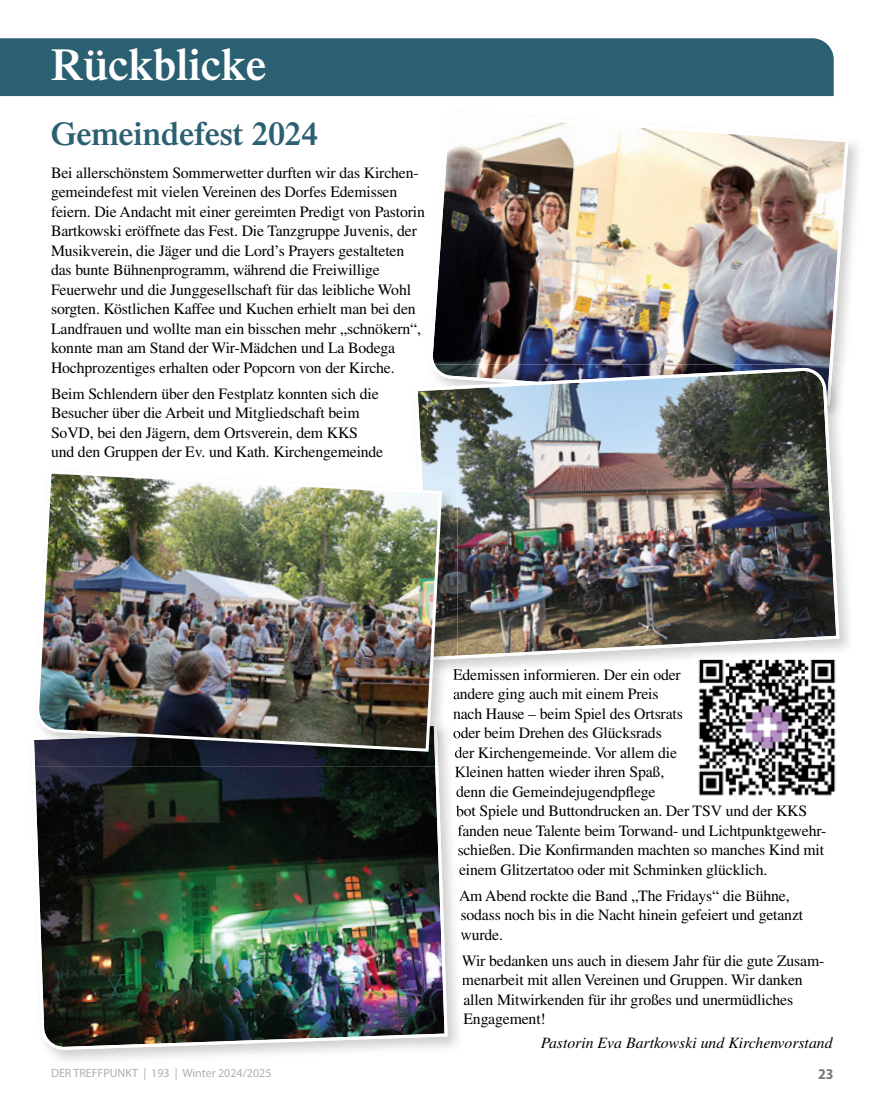
<style>
.page{position:relative;width:872px;height:1106px;background:#fff}
.page>*{position:absolute;margin:0;border:0;box-sizing:border-box;transform-origin:0 0}
.t1{font:600 45px "Times LT Std";color:#fff}
.t2{font:600 33px "Times LT Std";color:#2b5f72}
.t3{font:15.75px/19.5px "Times LT Std";letter-spacing:-.01em;color:#000}
.t4{font:italic 15.75px "Times LT Std";color:#000}
.t5{font:700 semi-condensed 15px "Myriad Pro";color:#7c7975}
.t6{font:12px "Myriad Pro";color:#b0afab}
</style>
<div class="page">
<img style="left:698px;top:675px;width:138px;height:121px">
<div style="left:0;top:38px;width:833px;height:58px;background:#2b5f72"></div>
<img style="left:433px;top:112px;width:415px;height:252px">
<img style="left:806px;top:451px;width:43px;height:224px">
<img style="left:457px;top:660px;width:349px;height:15px">
<img style="left:434px;top:364px;width:396px;height:3px">
<img style="left:457px;top:669px;width:224px;height:6px">
<img style="left:417px;top:367px;width:422px;height:293px">
<img style="left:447px;top:738px;width:15px;height:310px">
<img style="left:457px;top:747px;width:5px;height:14px">
<img style="left:455px;top:766px;width:7px;height:14px">
<img style="left:456px;top:786px;width:6px;height:14px">
<img style="left:456px;top:805px;width:6px;height:14px">
<img style="left:458px;top:825px;width:4px;height:14px">
<svg style="left:458px;top:844px;width:4px;height:11px"></svg>
<img style="left:459px;top:864px;width:3px;height:14px">
<img style="left:459px;top:890px;width:3px;height:14px">
<svg style="left:461px;top:909px;width:1px;height:30px"></svg>
<img style="left:31px;top:758px;width:416px;height:292px">
<img style="left:419px;top:467px;width:38px;height:193px">
<svg style="left:453px;top:669px;width:4px;height:11px"></svg>
<img style="left:453px;top:692px;width:4px;height:8px">
<svg style="left:453px;top:711px;width:9px;height:27px"></svg>
<svg style="left:455px;top:747px;width:2px;height:20px"></svg>
<img style="left:33px;top:753px;width:405px;height:13px">
<img style="left:34px;top:469px;width:410px;height:284px">
<h1 class="t1" style="left:51px;top:38px;width:217px">Rückblicke</h1>
<h2 class="t2" style="left:51px;top:114px;width:268px">Gemeindefest 2024</h2>
<p class="t3" style="left:51px;top:163px;width:375px">Bei allerschönstem Sommerwetter durften wir das Kirchen&shy;gemeindefest mit vielen Vereinen des Dorfes Edemissen feiern. Die Andacht mit einer gereimten Predigt von Pastorin Bartkowski eröffnete das Fest. Die Tanzgruppe Juvenis, der Musikverein, die Jäger und die Lord’s Prayers gestalteten das bunte Bühnenprogramm, während die Freiwillige Feuerwehr und die Junggesellschaft für das leibliche Wohl sorgten. Köstlichen Kaffee und Kuchen erhielt man bei den Landfrauen und wollte man ein bisschen mehr „schnökern“, konnte man am Stand der Wir-Mädchen und La Bodega Hochprozentiges erhalten oder Popcorn von der Kirche.</p>
<p class="t3" style="left:51px;top:383px;width:334px">Beim Schlendern über den Festplatz konnten sich die Besucher über die Arbeit und Mitgliedschaft beim SoVD, bei den Jägern, dem Ortsverein, dem KKS und den Gruppen der Ev. und Kath. Kirchengemeinde</p>
<p class="t3" style="left:453px;top:664px;width:229px">Edemissen informieren. Der ein oder</p>
<p class="t3" style="left:453px;top:684px;width:207px">andere ging auch mit einem Preis</p>
<p class="t3" style="left:453px;top:703px;width:231px">nach Hause – beim Spiel des Ortsrats</p>
<p class="t3" style="left:453px;top:723px;width:210px">oder beim Drehen des Glücksrads</p>
<p class="t3" style="left:454px;top:742px;width:224px">der Kirchengemeinde. Vor allem die</p>
<p class="t3" style="left:454px;top:762px;width:211px">Kleinen hatten wieder ihren Spaß,</p>
<p class="t3" style="left:456px;top:781px;width:201px">denn die Gemeindejugendpflege</p>
<p class="t3" style="left:456px;top:801px;width:353px">bot Spiele und Buttondrucken an. Der TSV und der KKS</p>
<p class="t3" style="left:457px;top:820px;width:370px">fanden neue Talente beim Torwand- und Lichtpunktgewehr-</p>
<p class="t3" style="left:457px;top:840px;width:368px">schießen. Die Konfirmanden machten so manches Kind mit</p>
<p class="t3" style="left:459px;top:859px;width:310px">einem Glitzertatoo oder mit Schminken glücklich.</p>
<p class="t3" style="left:459px;top:885px;width:346px">Am Abend rockte die Band „The Fridays“ die Bühne, sodass noch bis in die Nacht hinein gefeiert und getanzt wurde.</p>
<p class="t3" style="left:462px;top:950px;width:364px">Wir bedanken uns auch in diesem Jahr für die gute Zusam&shy;menarbeit mit allen Vereinen und Gruppen. Wir danken allen Mitwirkenden für ihr großes und unermüdliches Engagement!</p>
<p class="t4" style="left:540px;top:1033px;width:293px">Pastorin Eva Bartkowski und Kirchenvorstand</p>
<p class="t6" style="left:51px;top:1065px;width:222px">DER TREFFPUNKT | 193 | Winter 2024/2025</p>
<p class="t5" style="left:818px;top:1064px;width:17px">23</p>
</div>
